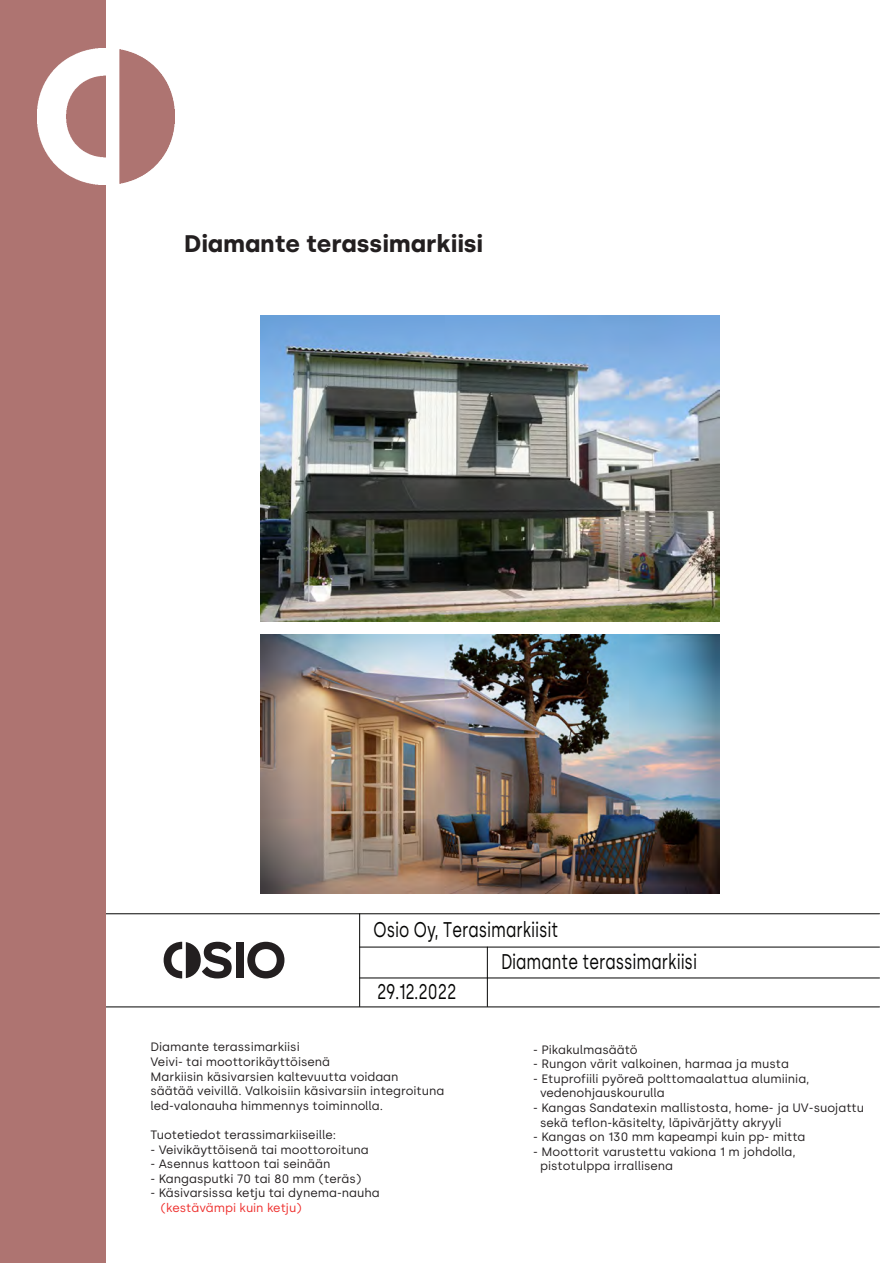
<style>
.page{position:relative;width:893px;height:1263px;background:#fff}
.page>*{position:absolute;margin:0;border:0;box-sizing:border-box;transform-origin:0 0}
.t1{font:700 24px "Silka";color:#231f20}
.t2{font:21.3px/32.1px "Silka";color:#050504;scale:.75 1}
.t3{font:12.15px/14.5px "Silka";color:#231f20}
.t4{font:12.15px "Silka";color:#ee2e2c}
</style>
<div class="page">
<hr style="left:360px;top:947px;width:519px;height:1px;background:#050504">
<hr style="left:487px;top:978px;width:392px;height:1px;background:#050504">
<hr style="left:104px;top:913px;width:775px;height:1px;background:#050504">
<hr style="left:360px;top:978px;width:127px;height:1px;background:#050504">
<hr style="left:359px;top:914px;width:1px;height:92px;background:#050504">
<hr style="left:487px;top:947px;width:1px;height:59px;background:#050504">
<div style="left:236px;top:942px;width:7px;height:36px;background:#231f20"></div>
<svg style="left:247px;top:942px;width:37px;height:36px"></svg>
<svg style="left:164px;top:942px;width:68px;height:36px"></svg>
<hr style="left:104px;top:1007px;width:775px;height:1px;background:#050504">
<img style="left:261px;top:315px;width:459px;height:306px">
<img style="left:261px;top:635px;width:459px;height:258px">
<div style="left:0;top:0;width:106px;height:1263px;background:#ae7471"></div>
<img style="left:37px;top:49px;width:138px;height:136px">
<h1 class="t1" style="left:184px;top:229px;width:300px">Diamante terassimarkiisi</h1>
<h2 class="t2" style="left:501px;top:913px;width:263px;text-indent:-127px">Osio Oy, Terasimarkiisit<br>Diamante terassimarkiisi</h2>
<h2 class="t2" style="left:377px;top:975px;width:107px">29.12.2022</h2>
<p class="t3" style="left:151px;top:1040px;width:295px">Diamante terassimarkiisi<br>Veivi- tai moottorikäyttöisenä<br>Markiisin käsivarsien kaltevuutta voidaan säätää veivillä. Valkoisiin käsivarsiin integroituna led-valonauha himmennys toiminnolla.</p>
<p class="t3" style="left:151px;top:1127px;width:187px">Tuotetiedot terassimarkiiseille:</p>
<p class="t3" style="left:151px;top:1142px;width:220px">- Veivikäyttöisenä tai moottoroituna</p>
<p class="t3" style="left:151px;top:1156px;width:181px">- Asennus kattoon tai seinään</p>
<p class="t3" style="left:151px;top:1171px;width:212px">- Kangasputki 70 tai 80 mm (teräs)</p>
<p class="t3" style="left:151px;top:1186px;width:231px">- Käsivarsissa ketju tai dynema-nauha</p>
<p class="t4" style="left:161px;top:1200px;width:142px">(kestävämpi kuin ketju)</p>
<p class="t3" style="left:533px;top:1042px;width:106px">- Pikakulmasäätö</p>
<p class="t3" style="left:533px;top:1057px;width:257px">- Rungon värit valkoinen, harmaa ja musta</p>
<p class="t3" style="left:540px;top:1071px;width:271px;text-indent:-7px">- Etuprofiili pyöreä polttomaalattua alumiinia, vedenohjauskourulla</p>
<p class="t3" style="left:540px;top:1100px;width:325px;text-indent:-7px">- Kangas Sandatexin mallistosta, home- ja UV-suojattu sekä teflon-käsitelty, läpivärjätty akryyli</p>
<p class="t3" style="left:533px;top:1130px;width:274px">- Kangas on 130 mm kapeampi kuin pp- mitta</p>
<p class="t3" style="left:540px;top:1144px;width:257px;text-indent:-7px">- Moottorit varustettu vakiona 1 m johdolla, pistotulppa irrallisena</p>
</div>
